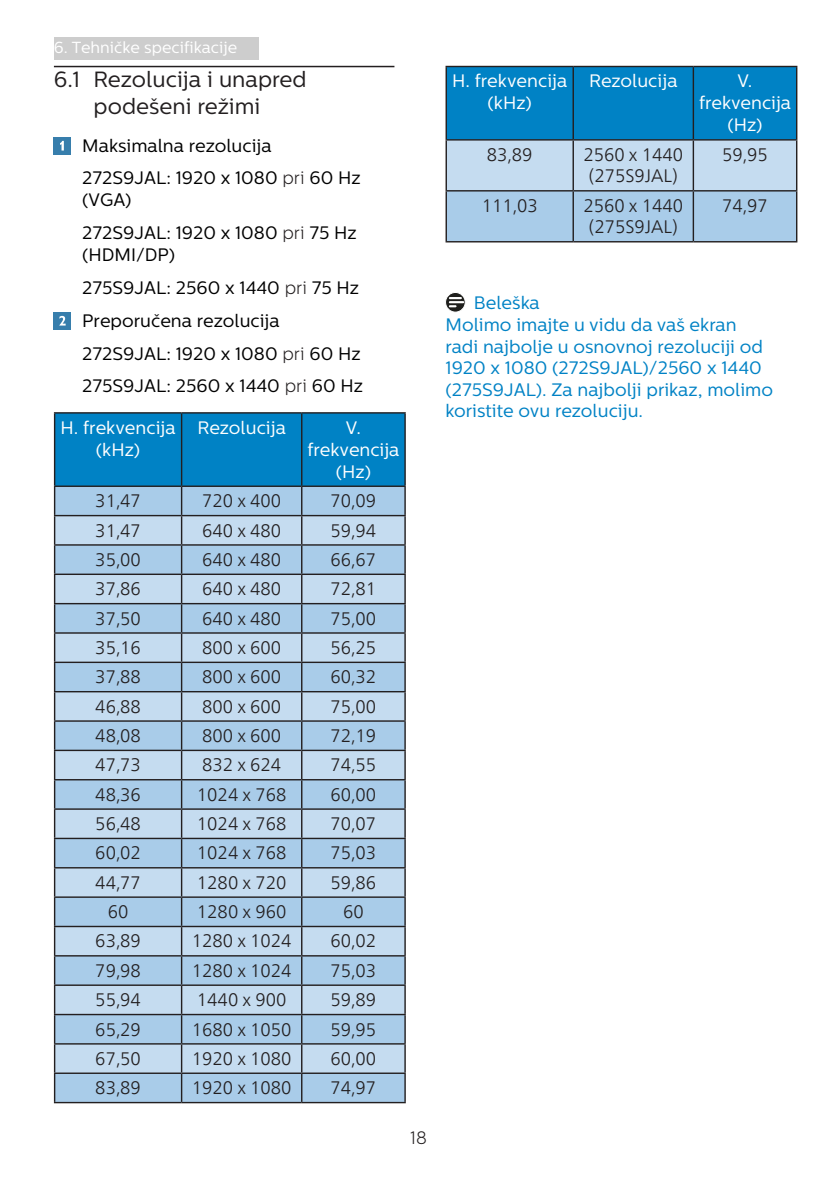
<style>
.page{position:relative;width:840px;height:1191px;background:#fff}
.page>*{position:absolute;margin:0;border:0;box-sizing:border-box;transform-origin:0 0}
.t1{font:22px/26.4px "Centrale Sans";color:#231f20;text-align:center}
.t2{font:300 18px "Neue Frutiger World";color:#231f20}
.Heading_4{font:18px/21.6px "Centrale Sans";color:#000}
.Note_body{font:18px/21.6px "Centrale Sans";color:#0082c5}
.t3{font:18px/22px "Centrale Sans";color:#fff;text-align:center}
.Heading_4_blue{font:18px "Centrale Sans";color:#0082c5}
.t4{font:300 18px "Centrale Sans";color:#231f20}
.t5{font:16px "Centrale Sans";color:#fff}
.s1{font-weight:300;color:#231f20}
</style>
<div class="page">
<div style="left:54px;top:37px;width:204px;height:23px;background:#cdcdcd"></div>
<hr style="left:54px;top:66px;width:340px;height:1px;background:#231f20">
<div style="left:54px;top:137px;width:17px;height:17px;background:#377eac"></div>
<svg style="left:60px;top:141px;width:4px;height:9px"></svg>
<div style="left:54px;top:312px;width:17px;height:17px;background:#377eac"></div>
<svg style="left:59px;top:316px;width:7px;height:9px"></svg>
<hr style="left:54px;top:412px;width:127px;height:1px;background:#231f20">
<hr style="left:181px;top:412px;width:120px;height:1px;background:#231f20">
<hr style="left:301px;top:412px;width:104px;height:1px;background:#231f20">
<svg style="left:54px;top:413px;width:351px;height:688px;background:#9bc1dd"></svg>
<hr style="left:54px;top:1101px;width:127px;height:2px;background:#231f20">
<hr style="left:181px;top:1101px;width:120px;height:2px;background:#231f20">
<hr style="left:301px;top:1101px;width:104px;height:2px;background:#231f20">
<svg style="left:446px;top:67px;width:349px;height:174px;background:#68afd9"></svg>
<hr style="left:445px;top:66px;width:128px;height:1px;background:#231f20">
<hr style="left:445px;top:67px;width:1px;height:72px;background:#231f20">
<hr style="left:573px;top:66px;width:120px;height:1px;background:#231f20">
<hr style="left:572px;top:67px;width:1px;height:72px;background:#231f20">
<hr style="left:693px;top:66px;width:104px;height:1px;background:#231f20">
<hr style="left:692px;top:67px;width:1px;height:72px;background:#231f20">
<hr style="left:795px;top:67px;width:2px;height:72px;background:#231f20">
<hr style="left:445px;top:139px;width:128px;height:2px;background:#231f20">
<hr style="left:445px;top:141px;width:1px;height:49px;background:#231f20">
<hr style="left:573px;top:139px;width:120px;height:2px;background:#231f20">
<hr style="left:572px;top:141px;width:1px;height:49px;background:#231f20">
<hr style="left:693px;top:139px;width:104px;height:2px;background:#231f20">
<hr style="left:692px;top:141px;width:1px;height:49px;background:#231f20">
<hr style="left:795px;top:141px;width:2px;height:49px;background:#231f20">
<hr style="left:445px;top:190px;width:128px;height:1px;background:#231f20">
<hr style="left:445px;top:191px;width:1px;height:50px;background:#231f20">
<hr style="left:573px;top:190px;width:120px;height:1px;background:#231f20">
<hr style="left:572px;top:191px;width:1px;height:50px;background:#231f20">
<hr style="left:693px;top:190px;width:104px;height:1px;background:#231f20">
<hr style="left:692px;top:191px;width:1px;height:50px;background:#231f20">
<hr style="left:795px;top:191px;width:2px;height:50px;background:#231f20">
<hr style="left:445px;top:241px;width:128px;height:1px;background:#231f20">
<hr style="left:573px;top:241px;width:120px;height:1px;background:#231f20">
<hr style="left:693px;top:241px;width:104px;height:1px;background:#231f20">
<svg style="left:445px;top:292px;width:20px;height:20px"></svg>
<div style="left:445px;top:292px;width:20px;height:20px;border:1px solid #fff;border-radius:50%"></div>
<svg style="left:449px;top:297px;width:14px;height:10px"></svg>
<p class="t5" style="left:54px;top:38px;width:185px">6. Tehničke specifikacije</p>
<p class="t1" style="left:54px;top:66px;width:254px">6.1 Rezolucija i unapred podešeni režimi</p>
<p class="Heading_4" style="left:82px;top:135px;width:191px">Maksimalna rezolucija</p>
<p class="Heading_4" style="left:82px;top:168px;width:279px">272S9JAL: 1920 x 1080 <span class="s1">pri</span> 60 Hz (VGA)</p>
<p class="Heading_4" style="left:82px;top:222px;width:276px">272S9JAL: 1920 x 1080 <span class="s1">pri</span> 75 Hz (HDMI/DP)</p>
<p class="Heading_4" style="left:82px;top:277px;width:278px">275S9JAL: 2560 x 1440 <span class="s1">pri</span> 75 Hz</p>
<p class="Heading_4" style="left:82px;top:310px;width:199px">Preporučena rezolucija</p>
<p class="Heading_4" style="left:82px;top:342px;width:279px">272S9JAL: 1920 x 1080 <span class="s1">pri</span> 60 Hz</p>
<p class="Heading_4" style="left:82px;top:375px;width:282px">275S9JAL: 2560 x 1440 <span class="s1">pri</span> 60 Hz</p>
<p class="t3" style="left:61px;top:417px;width:116px">H. frekvencija (kHz)</p>
<p class="t3" style="left:197px;top:417px;width:90px">Rezolucija</p>
<p class="t3" style="left:307px;top:417px;width:93px">V. frekvencija (Hz)</p>
<p class="t2" style="left:95px;top:487px;width:47px">31,47</p>
<p class="t2" style="left:202px;top:487px;width:81px">720 x 400</p>
<p class="t2" style="left:330px;top:487px;width:47px">70,09</p>
<p class="t2" style="left:95px;top:516px;width:47px">31,47</p>
<p class="t2" style="left:202px;top:516px;width:81px">640 x 480</p>
<p class="t2" style="left:330px;top:516px;width:47px">59,94</p>
<p class="t2" style="left:95px;top:545px;width:47px">35,00</p>
<p class="t2" style="left:202px;top:545px;width:81px">640 x 480</p>
<p class="t2" style="left:330px;top:545px;width:47px">66,67</p>
<p class="t2" style="left:95px;top:575px;width:47px">37,86</p>
<p class="t2" style="left:202px;top:575px;width:81px">640 x 480</p>
<p class="t2" style="left:330px;top:575px;width:47px">72,81</p>
<p class="t2" style="left:95px;top:604px;width:47px">37,50</p>
<p class="t2" style="left:202px;top:604px;width:81px">640 x 480</p>
<p class="t2" style="left:330px;top:604px;width:47px">75,00</p>
<p class="t2" style="left:95px;top:633px;width:47px">35,16</p>
<p class="t2" style="left:202px;top:633px;width:81px">800 x 600</p>
<p class="t2" style="left:330px;top:633px;width:47px">56,25</p>
<p class="t2" style="left:95px;top:663px;width:47px">37,88</p>
<p class="t2" style="left:202px;top:663px;width:81px">800 x 600</p>
<p class="t2" style="left:330px;top:663px;width:47px">60,32</p>
<p class="t2" style="left:95px;top:692px;width:47px">46,88</p>
<p class="t2" style="left:202px;top:692px;width:81px">800 x 600</p>
<p class="t2" style="left:330px;top:692px;width:47px">75,00</p>
<p class="t2" style="left:95px;top:721px;width:47px">48,08</p>
<p class="t2" style="left:202px;top:721px;width:81px">800 x 600</p>
<p class="t2" style="left:330px;top:721px;width:47px">72,19</p>
<p class="t2" style="left:95px;top:751px;width:47px">47,73</p>
<p class="t2" style="left:202px;top:751px;width:81px">832 x 624</p>
<p class="t2" style="left:330px;top:751px;width:47px">74,55</p>
<p class="t2" style="left:95px;top:780px;width:47px">48,36</p>
<p class="t2" style="left:197px;top:780px;width:91px">1024 x 768</p>
<p class="t2" style="left:330px;top:780px;width:47px">60,00</p>
<p class="t2" style="left:95px;top:809px;width:47px">56,48</p>
<p class="t2" style="left:197px;top:809px;width:91px">1024 x 768</p>
<p class="t2" style="left:330px;top:809px;width:47px">70,07</p>
<p class="t2" style="left:95px;top:839px;width:47px">60,02</p>
<p class="t2" style="left:197px;top:839px;width:91px">1024 x 768</p>
<p class="t2" style="left:330px;top:839px;width:47px">75,03</p>
<p class="t2" style="left:95px;top:868px;width:47px">44,77</p>
<p class="t2" style="left:197px;top:868px;width:91px">1280 x 720</p>
<p class="t2" style="left:330px;top:868px;width:47px">59,86</p>
<p class="t2" style="left:108px;top:897px;width:22px">60</p>
<p class="t2" style="left:197px;top:897px;width:91px">1280 x 960</p>
<p class="t2" style="left:343px;top:897px;width:22px">60</p>
<p class="t2" style="left:95px;top:927px;width:47px">63,89</p>
<p class="t2" style="left:192px;top:927px;width:101px">1280 x 1024</p>
<p class="t2" style="left:330px;top:927px;width:47px">60,02</p>
<p class="t2" style="left:95px;top:956px;width:47px">79,98</p>
<p class="t2" style="left:192px;top:956px;width:101px">1280 x 1024</p>
<p class="t2" style="left:330px;top:956px;width:47px">75,03</p>
<p class="t2" style="left:95px;top:985px;width:47px">55,94</p>
<p class="t2" style="left:197px;top:985px;width:91px">1440 x 900</p>
<p class="t2" style="left:330px;top:985px;width:47px">59,89</p>
<p class="t2" style="left:95px;top:1015px;width:47px">65,29</p>
<p class="t2" style="left:192px;top:1015px;width:101px">1680 x 1050</p>
<p class="t2" style="left:330px;top:1015px;width:47px">59,95</p>
<p class="t2" style="left:95px;top:1044px;width:47px">67,50</p>
<p class="t2" style="left:192px;top:1044px;width:101px">1920 x 1080</p>
<p class="t2" style="left:330px;top:1044px;width:47px">60,00</p>
<p class="t2" style="left:95px;top:1073px;width:47px">83,89</p>
<p class="t2" style="left:192px;top:1073px;width:101px">1920 x 1080</p>
<p class="t2" style="left:330px;top:1073px;width:47px">74,97</p>
<p class="t4" style="left:410px;top:1127px;width:18px">18</p>
<p class="t3" style="left:452px;top:70px;width:116px">H. frekvencija (kHz)</p>
<p class="t3" style="left:588px;top:70px;width:90px">Rezolucija</p>
<p class="t3" style="left:698px;top:70px;width:93px">V. frekvencija (Hz)</p>
<p class="t2" style="left:486px;top:140px;width:47px">83,89</p>
<p class="t2" style="left:583px;top:140px;width:101px">2560 x 1440</p>
<p class="t2" style="left:588px;top:162px;width:91px">(275S9JAL)</p>
<p class="t2" style="left:721px;top:140px;width:47px">59,95</p>
<p class="t2" style="left:481px;top:191px;width:57px">111,03</p>
<p class="t2" style="left:583px;top:191px;width:101px">2560 x 1440</p>
<p class="t2" style="left:588px;top:213px;width:91px">(275S9JAL)</p>
<p class="t2" style="left:721px;top:191px;width:47px">74,97</p>
<p class="Heading_4_blue" style="left:473px;top:292px;width:67px">Beleška</p>
<p class="Note_body" style="left:445px;top:314px;width:329px">Molimo imajte u vidu da vaš ekran radi najbolje u osnovnoj rezoluciji od 1920 x 1080 (272S9JAL)/2560 x 1440 (275S9JAL). Za najbolji prikaz, molimo koristite ovu rezoluciju.</p>
</div>
